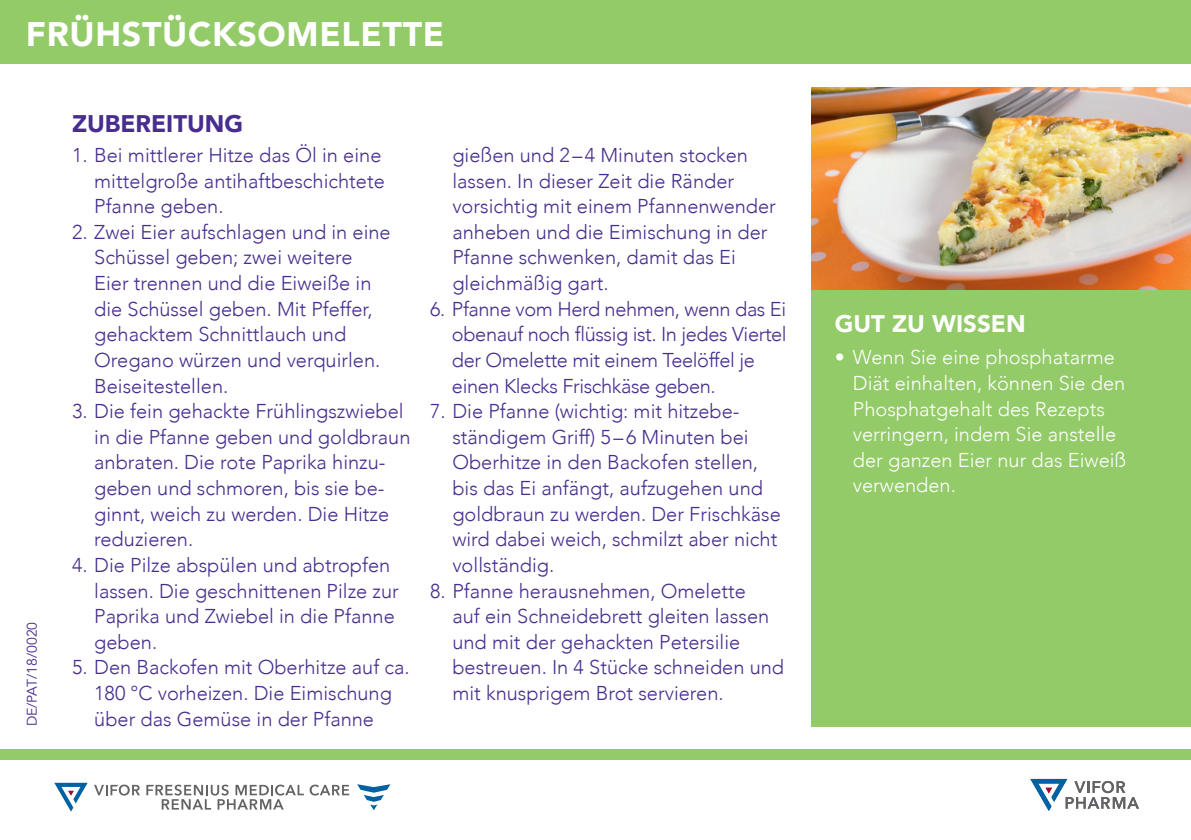
<style>
.page{position:relative;width:1191px;height:840px;background:#fff}
.page>*{position:absolute;margin:0;border:0;box-sizing:border-box;transform-origin:0 0}
.t1{font:900 34px "Avenir";letter-spacing:.02em;color:#fff}
.t2{font:900 24px "Avenir";color:#472d8e}
.t3{font:900 24px "Avenir";color:#fff}
.t4{font:300 20px/25.6px "Avenir";color:#472d8e}
.t5{font:300 20px/25.6px "Avenir";color:#fff}
.t6{font:300 20px/25.6px "Avenir";letter-spacing:-.02em;color:#472d8e}
.t7{font:14px "Avenir";color:#472d8e}
.s1{font-weight:400}
</style>
<div class="page">
<div style="left:0;top:748px;width:1191px;height:91px;background:#93cb68"></div>
<div style="left:0;top:760px;width:1191px;height:79px;background:#fff"></div>
<div style="left:0;top:0;width:1191px;height:63px;background:#93cb68"></div>
<svg style="left:94px;top:784px;width:46px;height:11px"></svg>
<svg style="left:146px;top:784px;width:203px;height:25px"></svg>
<svg style="left:357px;top:784px;width:33px;height:25px"></svg>
<svg style="left:54px;top:782px;width:34px;height:29px"></svg>
<svg style="left:1030px;top:778px;width:109px;height:32px"></svg>
<div style="left:811px;top:91px;width:380px;height:635px;background:#93cb68"></div>
<img style="left:811px;top:88px;width:380px;height:201px">
<h1 class="t1" style="left:26px;top:5px;width:420px">FRÜHSTÜCKSOMELETTE</h1>
<p class="t7" style="left:24px;top:726px;width:106px;rotate:-90deg">DE/PAT/18/0020</p>
<p class="t2" style="left:72px;top:103px;width:173px">ZUBEREITUNG</p>
<p class="t4" style="left:94px;top:142px;width:292px;text-indent:-22px">1. Bei mittlerer Hitze das Öl in eine mittelgroße antihaftbeschichtete<br>Pfanne geben.</p>
<p class="t4" style="left:94px;top:219px;width:298px;text-indent:-22px">2. Zwei Eier aufschlagen und in eine<br>Schüssel geben; zwei weitere<br>Eier trennen und die Eiweiße in die Schüssel geben. Mit Pfeffer, gehacktem Schnittlauch und<br>Oregano würzen und verquirlen.<br>Beiseitestellen.</p>
<p class="t4" style="left:94px;top:398px;width:318px;text-indent:-22px">3. Die fein gehackte Frühlingszwiebel in die Pfanne geben und goldbraun anbraten. Die rote Paprika hinzu&shy;geben und schmoren, bis sie be&shy;ginnt, weich zu werden. Die Hitze reduzieren.</p>
<p class="t4" style="left:94px;top:552px;width:306px;text-indent:-22px">4. Die Pilze abspülen und abtropfen lassen. Die geschnittenen Pilze zur<br>Paprika und Zwiebel in die Pfanne geben.</p>
<p class="t4" style="left:94px;top:654px;width:317px;text-indent:-22px">5. Den Backofen mit Oberhitze auf ca.<br>180 °C vorheizen. Die Eimischung über das Gemüse in der Pfanne</p>
<p class="t4" style="left:452px;top:142px;width:325px">gießen und 2–4 Minuten stocken lassen. In dieser Zeit die Ränder vorsichtig mit einem Pfannenwender anheben und die Eimischung in der<br>Pfanne schwenken, damit das Ei gleichmäßig gart.</p>
<p class="t6" style="left:452px;top:296px;width:336px;text-indent:-22px">6. Pfanne vom Herd nehmen, wenn das Ei obenauf noch flüssig ist. In jedes Viertel der Omelette mit einem Teelöffel je einen Klecks Frischkäse geben.</p>
<p class="t4" style="left:452px;top:398px;width:330px;text-indent:-22px">7. Die Pfanne (wichtig: mit hitzebe&shy;ständigem Griff) 5–6 Minuten bei<br>Oberhitze in den Backofen stellen, bis das Ei anfängt, aufzugehen und goldbraun zu werden. Der Frischkäse wird dabei weich, schmilzt aber nicht vollständig.</p>
<p class="t4" style="left:452px;top:577px;width:333px;text-indent:-22px">8. Pfanne herausnehmen, Omelette<br>auf ein Schneidebrett gleiten lassen und mit der gehackten Petersilie bestreuen. In 4 Stücke schneiden und mit knusprigem Brot servieren.</p>
<p class="t3" style="left:835px;top:303px;width:192px">GUT ZU WISSEN</p>
<p class="t5" style="left:853px;top:344px;width:275px;text-indent:-18px"><span class="s1">•</span> Wenn Sie eine phosphatarme<br>Diät einhalten, können Sie den<br>Phosphatgehalt des Rezepts verringern, indem Sie anstelle der ganzen Eier nur das Eiweiß verwenden.</p>
</div>
